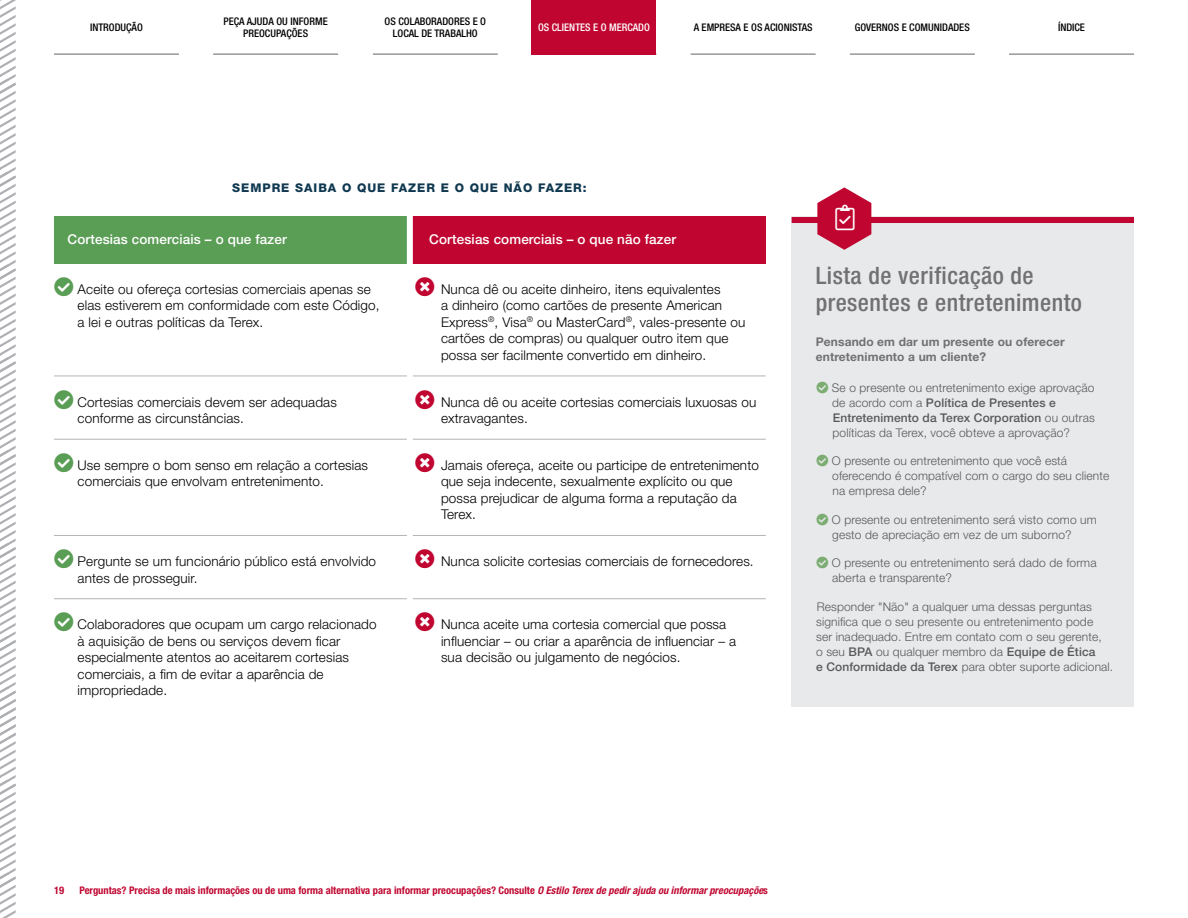
<style>
.page{position:relative;width:1188px;height:918px;background:#fff}
.page>*{position:absolute;margin:0;border:0;box-sizing:border-box;transform-origin:0 0}
.t1{font:500 condensed 24px/27px "Helvetica Neue LT Std";letter-spacing:.02em;color:#717073}
.t2{font:300 13.5px/16.5px "Helvetica Neue LT Std";letter-spacing:.01em;color:#000}
.t3{font:500 13.5px "Helvetica Neue LT Std";letter-spacing:.01em;color:#fff}
.t4{font:300 12px/15px "Helvetica Neue LT Std";letter-spacing:.01em;color:#58595b}
.t5{font:700 12px/15px "Helvetica Neue LT Std";letter-spacing:.01em;color:#717073}
.t6{font:800 12px "Helvetica Neue LT Std";letter-spacing:.08em;color:#103951}
.t7{font:700 condensed 10.5px "Helvetica Neue LT Std";color:#c00630}
.t8{font:500 condensed 10.5px/12px "Helvetica Neue LT Std";color:#000;text-align:center}
.t9{font:500 condensed 10.5px "Helvetica Neue LT Std";color:#fff}
.s1{color:#5a9d55}
.s2{color:#7bac72}
.s3{font-weight:500}
.s4{font-style:italic}
</style>
<div class="page">
<div style="left:792px;top:216px;width:342px;height:490px;background:#e8e9ea"></div>
<div style="left:792px;top:217px;width:342px;height:6px;background:#c00630"></div>
<div style="left:54px;top:216px;width:356px;height:47px;background:#5a9d55"></div>
<div style="left:410px;top:216px;width:356px;height:47px;background:#c00630"></div>
<hr style="left:54px;top:439px;width:356px;height:1px;background:#b3b3b6">
<hr style="left:410px;top:439px;width:356px;height:1px;background:#b3b3b6">
<hr style="left:54px;top:376px;width:356px;height:1px;background:#b3b3b6">
<hr style="left:410px;top:376px;width:356px;height:1px;background:#b3b3b6">
<hr style="left:54px;top:535px;width:356px;height:1px;background:#b3b3b6">
<hr style="left:410px;top:535px;width:356px;height:1px;background:#b3b3b6">
<hr style="left:54px;top:598px;width:356px;height:1px;background:#b3b3b6">
<hr style="left:410px;top:598px;width:356px;height:1px;background:#b3b3b6">
<div style="left:407px;top:216px;width:6px;height:505px;background:#fff"></div>
<hr style="left:213px;top:54px;width:125px;height:1px;background:#636466">
<hr style="left:54px;top:54px;width:125px;height:1px;background:#636466">
<hr style="left:691px;top:54px;width:125px;height:1px;background:#636466">
<hr style="left:1009px;top:54px;width:125px;height:1px;background:#636466">
<hr style="left:850px;top:54px;width:125px;height:1px;background:#636466">
<hr style="left:373px;top:54px;width:125px;height:1px;background:#636466">
<svg style="left:0;top:0;width:16px;height:918px"></svg>
<div style="left:532px;top:0;width:124px;height:55px;background:#c00630"></div>
<svg style="left:817px;top:187px;width:54px;height:63px"></svg>
<p class="t8" style="left:224px;top:15px;width:106px">PEÇA AJUDA OU INFORME<br>PREOCUPAÇÕES</p>
<p class="t8" style="left:385px;top:15px;width:103px">OS COLABORADORES E O<br>LOCAL DE TRABALHO</p>
<p class="t8" style="left:90px;top:21px;width:54px">INTRODUÇÃO</p>
<p class="t8" style="left:694px;top:21px;width:121px">A EMPRESA E OS ACIONISTAS</p>
<p class="t8" style="left:855px;top:21px;width:116px">GOVERNOS E COMUNIDADES</p>
<p class="t8" style="left:1058px;top:21px;width:29px">ÍNDICE</p>
<p class="t9" style="left:538px;top:21px;width:113px">OS CLIENTES E O MERCADO</p>
<p class="t6" style="left:232px;top:181px;width:356px">SEMPRE SAIBA O QUE FAZER E O QUE NÃO FAZER:</p>
<p class="t3" style="left:68px;top:232px;width:221px">Cortesias comerciais – o que fazer</p>
<p class="t3" style="left:429px;top:232px;width:248px">Cortesias comerciais – o que não fazer</p>
<p class="t2" style="left:78px;top:280px;width:304px;text-indent:-24px"><span class="s1">●</span> Aceite ou ofereça cortesias comerciais apenas se elas estiverem em conformidade com este Código, a lei e outras políticas da Terex.</p>
<p class="t2" style="left:441px;top:280px;width:306px">Nunca dê ou aceite dinheiro, itens equivalentes<br>a dinheiro (como cartões de presente American Express<sup>®</sup>, Visa<sup>®</sup> ou MasterCard<sup>®</sup>, vales-presente ou cartões de compras) ou qualquer outro item que possa ser facilmente convertido em dinheiro.</p>
<p class="t2" style="left:78px;top:393px;width:261px;text-indent:-24px"><span class="s1">●</span> Cortesias comerciais devem ser adequadas conforme as circunstâncias.</p>
<p class="t2" style="left:441px;top:393px;width:317px">Nunca dê ou aceite cortesias comerciais luxuosas ou extravagantes.</p>
<p class="t2" style="left:78px;top:456px;width:292px;text-indent:-24px"><span class="s1">●</span> Use sempre o bom senso em relação a cortesias comerciais que envolvam entretenimento.</p>
<p class="t2" style="left:441px;top:456px;width:319px">Jamais ofereça, aceite ou participe de entretenimento que seja indecente, sexualmente explícito ou que possa prejudicar de alguma forma a reputação da Terex.</p>
<p class="t2" style="left:78px;top:553px;width:300px;text-indent:-24px"><span class="s1">●</span> Pergunte se um funcionário público está envolvido antes de prosseguir.</p>
<p class="t2" style="left:441px;top:553px;width:314px">Nunca solicite cortesias comerciais de fornecedores.</p>
<p class="t2" style="left:78px;top:616px;width:301px;text-indent:-24px"><span class="s1">●</span> Colaboradores que ocupam um cargo relacionado à aquisição de bens ou serviços devem ficar especialmente atentos ao aceitarem cortesias comerciais, a fim de evitar a aparência de impropriedade.</p>
<p class="t2" style="left:441px;top:616px;width:297px">Nunca aceite uma cortesia comercial que possa influenciar – ou criar a aparência de influenciar – a sua decisão ou julgamento de negócios.</p>
<h1 class="t1" style="left:816px;top:262px;width:268px">Lista de verificação de presentes e entretenimento</h1>
<p class="t5" style="left:816px;top:334px;width:251px">Pensando em dar um presente ou oferecer entretenimento a um cliente?</p>
<p class="t4" style="left:832px;top:380px;width:264px;text-indent:-16px"><span class="s2">●</span> Se o presente ou entretenimento exige aprovação de acordo com a <span class="s3">Política de Presentes e Entretenimento da Terex Corporation</span> ou outras políticas da Terex, você obteve a aprovação?</p>
<p class="t4" style="left:832px;top:453px;width:279px;text-indent:-16px"><span class="s2">●</span> O presente ou entretenimento que você está oferecendo é compatível com o cargo do seu cliente na empresa dele?</p>
<p class="t4" style="left:832px;top:512px;width:266px;text-indent:-16px"><span class="s2">●</span> O presente ou entretenimento será visto como um gesto de apreciação em vez de um suborno?</p>
<p class="t4" style="left:832px;top:555px;width:266px;text-indent:-16px"><span class="s2">●</span> O presente ou entretenimento será dado de forma aberta e transparente?</p>
<p class="t4" style="left:816px;top:599px;width:299px">Responder "Não" a qualquer uma dessas perguntas significa que o seu presente ou entretenimento pode<br>ser inadequado. Entre em contato com o seu gerente,<br>o seu <span class="s3">BPA</span> ou qualquer membro da <span class="s3">Equipe de Ética<br>e Conformidade da Terex</span> para obter suporte adicional.</p>
<p class="t7" style="left:54px;top:884px;width:12px">19</p>
<p class="t7" style="left:80px;top:884px;width:690px">Perguntas? Precisa de mais informações ou de uma forma alternativa para informar preocupações? Consulte <span class="s4">O Estilo Terex de pedir ajuda ou informar preocupaçõe</span>s</p>
</div>
